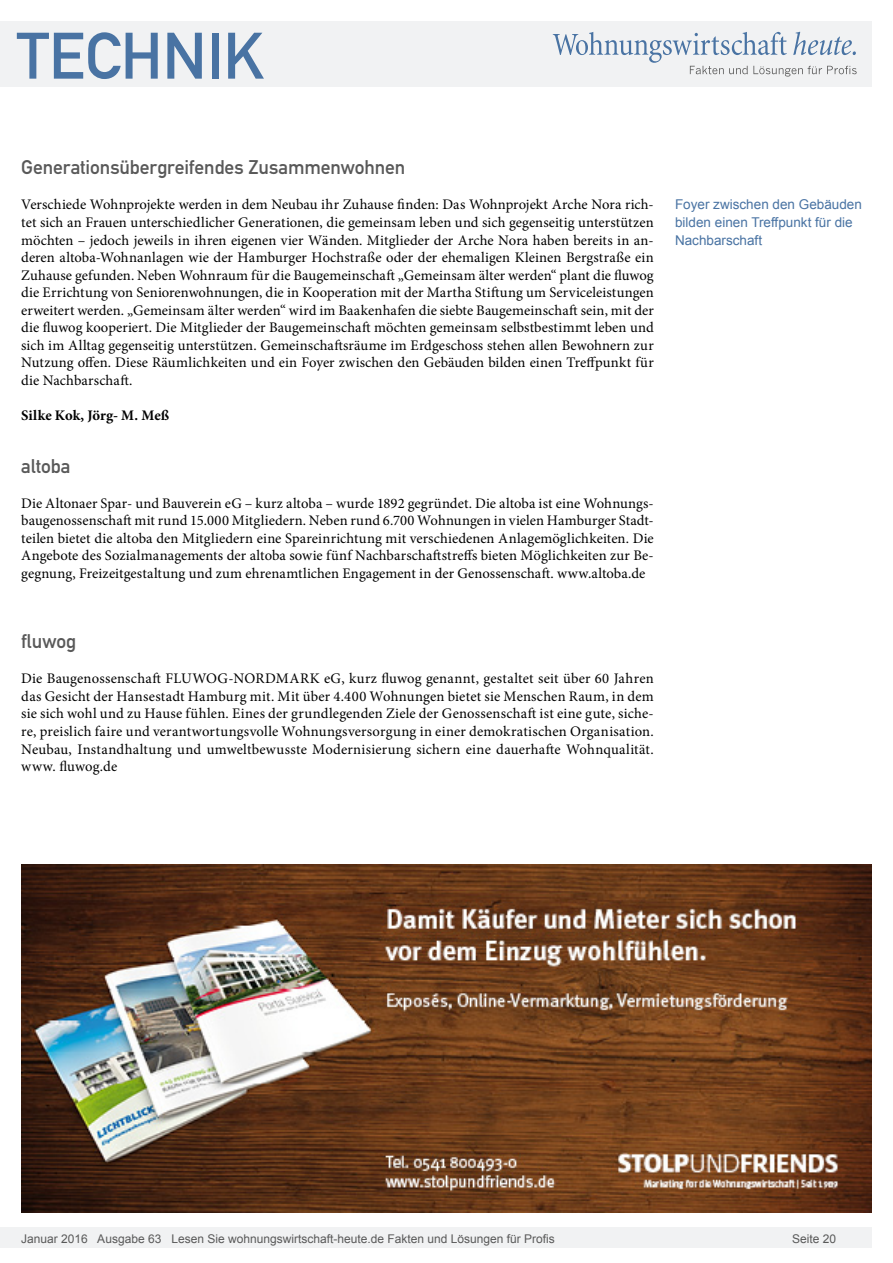
<style>
.page{position:relative;width:893px;height:1263px;background:#fff}
.page>*{position:absolute;margin:0;border:0;box-sizing:border-box;transform-origin:0 0}
.t1{font:64.5px "DIN Mittelschrift";color:#4973a3}
.Überschrift_Grau{font:19.5px "DIN Mittelschrift";letter-spacing:-.005em;color:#595959}
.Fließtext_erste_Zeil{font:14.7px/17.5px "Minion Pro";letter-spacing:.005em;color:#000;text-align:justify}
.AUTOR{font:700 14.7px "Minion Pro";color:#000}
.Info{font:13.5px/17.5px "Arial";color:#4973a3}
.t2{font:12px "Arial";color:#595959}
</style>
<div class="page">
<div style="left:0;top:1227px;width:872px;height:20px;background:#f1f2f3"></div>
<div style="left:0;top:21px;width:872px;height:66px;background:#f1f2f3"></div>
<svg style="left:553px;top:32px;width:304px;height:45px"></svg>
<img style="left:21px;top:864px;width:851px;height:348px">
<h1 class="t1" style="left:17px;top:18px;width:249px">TECHNIK</h1>
<p class="Überschrift_Grau" style="left:21px;top:156px;width:385px">Generationsübergreifendes Zusammenwohnen</p>
<p class="Fließtext_erste_Zeil" style="left:21px;top:196px;width:634px">Verschiede Wohnprojekte werden in dem Neubau ihr Zuhause finden: Das Wohnprojekt Arche Nora rich&shy;tet sich an Frauen unterschiedlicher Generationen, die gemeinsam leben und sich gegenseitig unterstützen möchten – jedoch jeweils in ihren eigenen vier Wänden. Mitglieder der Arche Nora haben bereits in an&shy;deren altoba-Wohnanlagen wie der Hamburger Hochstraße oder der ehemaligen Kleinen Bergstraße ein Zuhause gefunden. Neben Wohnraum für die Baugemeinschaft „Gemeinsam älter werden“ plant die fluwog die Errichtung von Seniorenwohnungen, die in Kooperation mit der Martha Stiftung um Serviceleistungen erweitert werden. „Gemeinsam älter werden“ wird im Baakenhafen die siebte Baugemeinschaft sein, mit der die fluwog kooperiert. Die Mitglieder der Baugemeinschaft möchten gemeinsam selbstbestimmt leben und sich im Alltag gegenseitig unterstützen. Gemeinschaftsräume im Erdgeschoss stehen allen Bewohnern zur Nutzung offen. Diese Räumlichkeiten und ein Foyer zwischen den Gebäuden bilden einen Treffpunkt für die Nachbarschaft.</p>
<p class="AUTOR" style="left:21px;top:405px;width:149px">Silke Kok, Jörg- M. Meß</p>
<p class="Überschrift_Grau" style="left:21px;top:454px;width:51px">altoba</p>
<p class="Fließtext_erste_Zeil" style="left:21px;top:494px;width:634px">Die Altonaer Spar- und Bauverein eG – kurz altoba – wurde 1892 gegründet. Die altoba ist eine Wohnungs&shy;baugenossenschaft mit rund 15.000 Mitgliedern. Neben rund 6.700 Wohnungen in vielen Hamburger Stadt&shy;teilen bietet die altoba den Mitgliedern eine Spareinrichtung mit verschiedenen Anlagemöglichkeiten. Die Angebote des Sozialmanagements der altoba sowie fünf Nachbarschaftstreffs bieten Möglichkeiten zur Be&shy;gegnung, Freizeitgestaltung und zum ehrenamtlichen Engagement in der Genossenschaft. www.altoba.de</p>
<p class="Überschrift_Grau" style="left:21px;top:630px;width:56px">fluwog</p>
<p class="Fließtext_erste_Zeil" style="left:21px;top:670px;width:634px">Die Baugenossenschaft FLUWOG-NORDMARK eG, kurz fluwog genannt, gestaltet seit über 60 Jahren das Gesicht der Hansestadt Hamburg mit. Mit über 4.400 Wohnungen bietet sie Menschen Raum, in dem sie sich wohl und zu Hause fühlen. Eines der grundlegenden Ziele der Genossenschaft ist eine gute, siche&shy;re, preislich faire und verantwortungsvolle Wohnungsversorgung in einer demokratischen Organisation.<br>Neubau, Instandhaltung und umweltbewusste Modernisierung sichern eine dauerhafte Wohnqualität. www. fluwog.de</p>
<p class="Info" style="left:675px;top:196px;width:188px">Foyer zwischen den Gebäuden bilden einen Treffpunkt für die<br>Nachbarschaft</p>
<p class="t2" style="left:21px;top:1230px;width:535px">Januar 2016 Ausgabe 63 Lesen Sie wohnungswirtschaft-heute.de Fakten und Lösungen für Profis</p>
<p class="t2" style="left:792px;top:1231px;width:46px">Seite 20</p>
</div>
